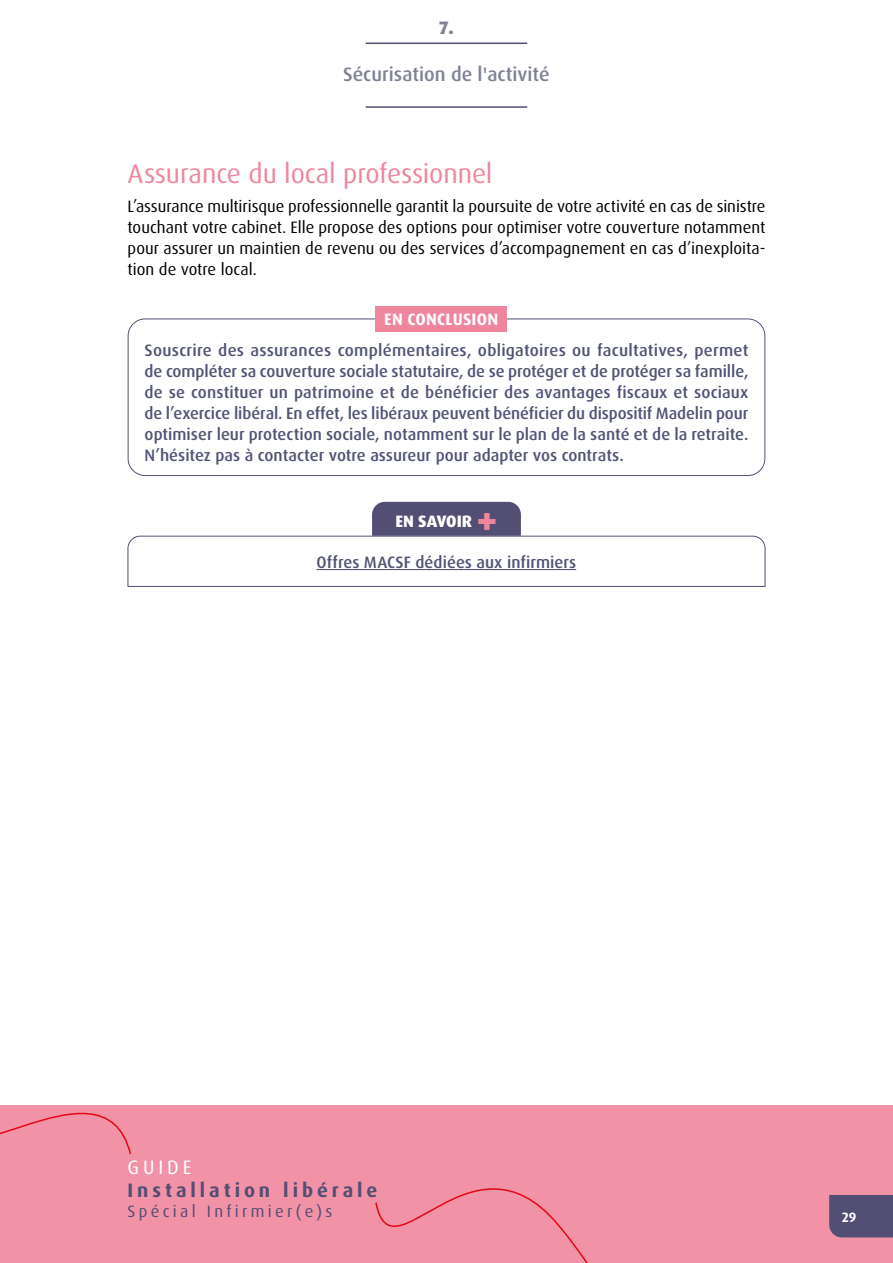
<style>
.page{position:relative;width:893px;height:1263px;background:#fff}
.page>*{position:absolute;margin:0;border:0;box-sizing:border-box;transform-origin:0 0}
.t1{font:800 39px "Dax OT";color:#f0869d}
.t2{font:27px "Dax OT";letter-spacing:-.005em;color:#f0869d}
.t3{font:500 19.5px "Dax OT";color:#7f8293}
.t4{font:700 19.5px "Dax OT";letter-spacing:.2em;color:#534e74}
.t5{font:19.5px "Dax OT";letter-spacing:.2em;color:#fff}
.t6{font:800 18px "Dax OT";color:#7f8293}
.t7{font:500 16.5px/21px "Dax OT";color:#505374;text-align:justify}
.t8{font:16.5px/21px "Dax OT";color:#000;text-align:justify}
.t9{font:16.5px "Dax OT";letter-spacing:.2em;color:#534e74}
.t10{font:700 16.5px "Dax OT";letter-spacing:.015em;color:#fff}
.t11{font:800 16.5px "Dax OT";color:#fff}
.t12{font:700 13.5px "Dax OT";color:#fff}
</style>
<div class="page">
<hr style="left:366px;top:106px;width:161px;height:2px;background:#534e74">
<hr style="left:366px;top:43px;width:161px;height:1px;background:#534e74">
<div style="left:0;top:1106px;width:893px;height:157px;background:#f192a7"></div>
<div style="left:829px;top:1195px;width:64px;height:42px;background:#534e74"></div>
<svg style="left:0;top:1105px;width:132px;height:50px"></svg>
<svg style="left:375px;top:1188px;width:213px;height:75px"></svg>
<svg style="left:127px;top:502px;width:639px;height:85px"></svg>
<div style="left:128px;top:319px;width:637px;height:157px;border:1px solid #505374;border-radius:17px"></div>
<div style="left:375px;top:306px;width:132px;height:26px;background:#f0869d"></div>
<p class="t6" style="left:439px;top:16px;width:16px">7.</p>
<p class="t3" style="left:343px;top:62px;width:208px">Sécurisation de l'activité</p>
<p class="t2" style="left:128px;top:156px;width:366px">Assurance du local professionnel</p>
<p class="t8" style="left:128px;top:196px;width:639px">L’assurance multirisque professionnelle garantit la poursuite de votre activité en cas de sinistre touchant votre cabinet. Elle propose des options pour optimiser votre couverture notamment pour assurer un maintien de revenu ou des services d’accompagnement en cas d’inexploita&shy;tion de votre local.</p>
<p class="t10" style="left:384px;top:309px;width:115px">EN CONCLUSION</p>
<p class="t7" style="left:145px;top:340px;width:605px">Souscrire des assurances complémentaires, obligatoires ou facultatives, permet de compléter sa couverture sociale statutaire, de se protéger et de protéger sa famille, de se constituer un patrimoine et de bénéficier des avantages fiscaux et sociaux de l’exercice libéral. En effet, les libéraux peuvent bénéficier du dispositif Madelin pour optimiser leur protection sociale, notamment sur le plan de la santé et de la retraite.<br>N’hésitez pas à contacter votre assureur pour adapter vos contrats.</p>
<p class="t11" style="left:395px;top:510px;width:78px">EN SAVOIR</p>
<p class="t1" style="left:476px;top:495px;width:23px">+</p>
<p class="t7" style="left:316px;top:552px;width:261px">Offres MACSF dédiées aux infirmiers</p>
<p class="t5" style="left:128px;top:1155px;width:65px">GUIDE</p>
<p class="t4" style="left:128px;top:1178px;width:251px">Installation libérale</p>
<p class="t9" style="left:128px;top:1201px;width:206px">Spécial Infirmier(e)s</p>
<p class="t12" style="left:842px;top:1208px;width:16px">29</p>
</div>
